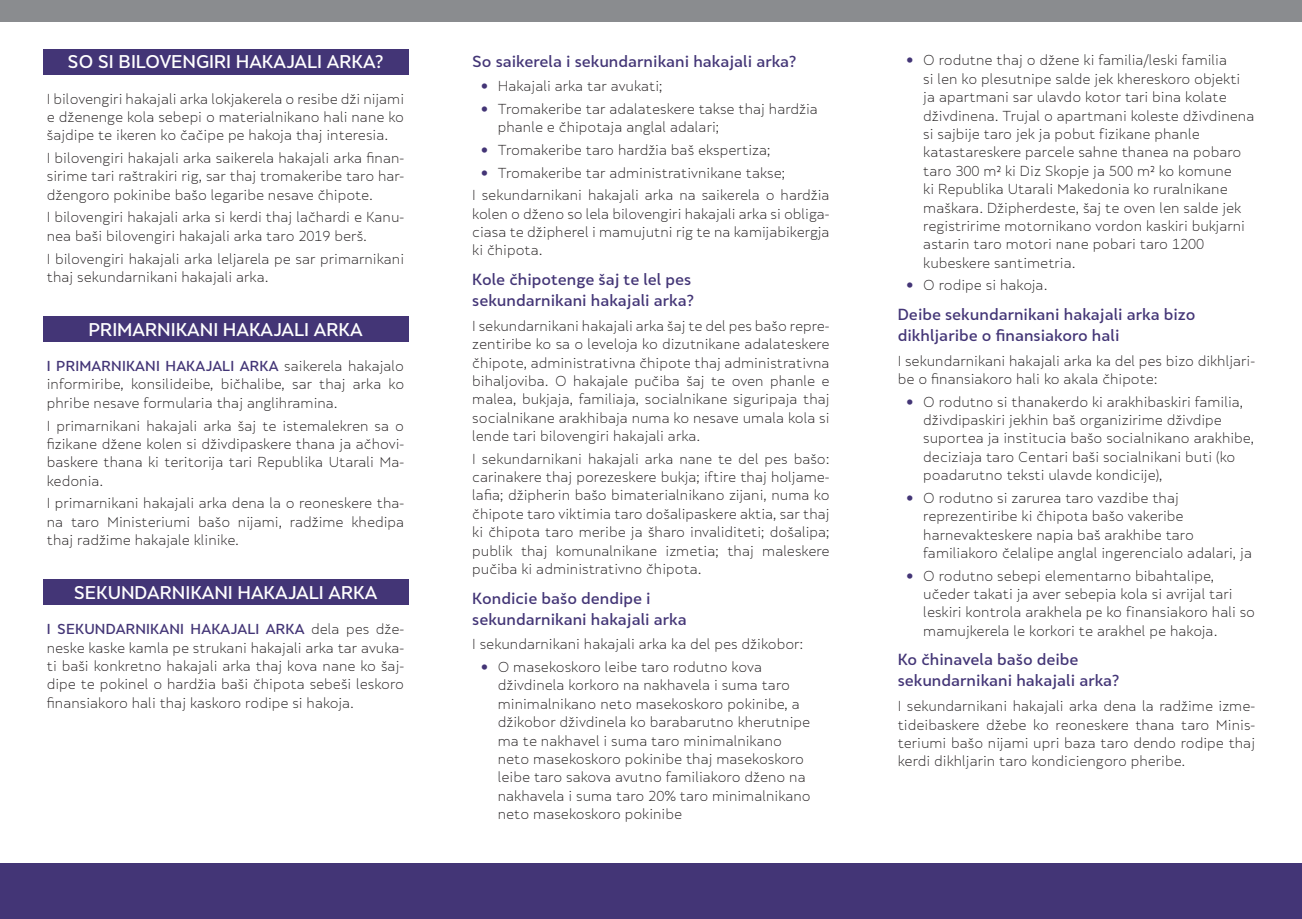
<style>
.page{position:relative;width:1302px;height:919px;background:#fff}
.page>*{position:absolute;margin:0;border:0;box-sizing:border-box;transform-origin:0 0}
.t1{font:500 17.25px "Skola Sans";letter-spacing:-.005em;color:#fff}
.Megunaslov{font:500 15px/21px "Skola Sans";letter-spacing:-.005em;color:#433576}
.t2{font:300 13.5px/18.3px "Skola Sans";letter-spacing:-.005em;color:#231f20;text-align:justify}
.s1{font-weight:500;color:#433576}
</style>
<div class="page">
<div style="left:0;top:863px;width:1301px;height:55px;background:#433576"></div>
<div style="left:0;top:0;width:1301px;height:21px;background:#8a8c8f"></div>
<div style="left:43px;top:49px;width:365px;height:26px;background:#433576"></div>
<div style="left:43px;top:316px;width:365px;height:26px;background:#433576"></div>
<div style="left:43px;top:579px;width:365px;height:26px;background:#433576"></div>
<p class="t1" style="left:68px;top:51px;width:317px">SO SI BILOVENGIRI HAKAJALI ARKA?</p>
<p class="t2" style="left:47px;top:89px;width:359px">I bilovengiri hakajali arka lokjakerela o resibe dži nijami e dženenge kola sebepi o materialnikano hali nane ko šajdipe te ikeren ko čačipe pe hakoja thaj interesia.</p>
<p class="t2" style="left:47px;top:149px;width:359px">I bilovengiri hakajali arka saikerela hakajali arka finan&shy;sirime tari raštrakiri rig, sar thaj tromakeribe taro har&shy;džengoro pokinibe bašo legaribe nesave čhipote.</p>
<p class="t2" style="left:47px;top:208px;width:359px">I bilovengiri hakajali arka si kerdi thaj lačhardi e Kanu&shy;nea baši bilovengiri hakajali arka taro 2019 berš.</p>
<p class="t2" style="left:47px;top:249px;width:359px">I bilovengiri hakajali arka leljarela pe sar primarnikani thaj sekundarnikani hakajali arka.</p>
<p class="t1" style="left:88px;top:319px;width:276px">PRIMARNIKANI HAKAJALI ARKA</p>
<p class="t2" style="left:47px;top:357px;width:359px"><span class="s1">I PRIMARNIKANI HAKAJALI ARKA</span> saikerela hakajalo informiribe, konsilideibe, bičhalibe, sar thaj arka ko phribe nesave formularia thaj anglihramina.</p>
<p class="t2" style="left:47px;top:416px;width:359px">I primarnikani hakajali arka šaj te istemalekren sa o fizikane džene kolen si dživdipaskere thana ja ačhovi&shy;baskere thana ki teritorija tari Republika Utarali Ma&shy;kedonia.</p>
<p class="t2" style="left:47px;top:494px;width:359px">I primarnikani hakajali arka dena la o reoneskere tha&shy;na taro Ministeriumi bašo nijami, radžime khedipa thaj radžime hakajale klinike.</p>
<p class="t1" style="left:74px;top:582px;width:305px">SEKUNDARNIKANI HAKAJALI ARKA</p>
<p class="t2" style="left:47px;top:620px;width:359px"><span class="s1">I SEKUNDARNIKANI HAKAJALI ARKA</span> dela pes dže&shy;neske kaske kamla pe strukani hakajali arka tar avuka&shy;ti baši konkretno hakajali arka thaj kova nane ko šaj&shy;dipe te pokinel o hardžia baši čhipota sebeši leskoro finansiakoro hali thaj kaskoro rodipe si hakoja.</p>
<p class="Megunaslov" style="left:472px;top:50px;width:325px">So saikerela i sekundarnikani hakajali arka?</p>
<p class="t2" style="left:497px;top:77px;width:166px">Hakajali arka tar avukati;</p>
<p class="t2" style="left:497px;top:100px;width:321px">Tromakeribe tar adalateskere takse thaj hardžia phanle e čhipotaja anglal adalari;</p>
<p class="t2" style="left:497px;top:141px;width:274px">Tromakeribe taro hardžia baš ekspertiza;</p>
<p class="t2" style="left:497px;top:163px;width:289px">Tromakeribe tar administrativnikane takse;</p>
<p class="t2" style="left:472px;top:186px;width:359px">I sekundarnikani hakajali arka na saikerela o hardžia kolen o dženo so lela bilovengiri hakajali arka si obliga&shy;ciasa te džipherel i mamujutni rig te na kamijabikergja ki čhipota.</p>
<p class="Megunaslov" style="left:472px;top:269px;width:223px">Kole čhipotenge šaj te lel pes sekundarnikani hakajali arka?</p>
<p class="t2" style="left:472px;top:316px;width:359px">I sekundarnikani hakajali arka šaj te del pes bašo repre&shy;zentiribe ko sa o leveloja ko dizutnikane adalateskere čhipote, administrativna čhipote thaj administrativna bihaljoviba. O hakajale pučiba šaj te oven phanle e malea, bukjaja, familiaja, socialnikane siguripaja thaj socialnikane arakhibaja numa ko nesave umala kola si lende tari bilovengiri hakajali arka.</p>
<p class="t2" style="left:472px;top:449px;width:359px">I sekundarnikani hakajali arka nane te del pes bašo: carinakere thaj porezeskere bukja; iftire thaj holjame&shy;lafia; džipherin bašo bimaterialnikano zijani, numa ko čhipote taro viktimia taro došalipaskere aktia, sar thaj ki čhipota taro meribe ja šharo invaliditeti; došalipa; publik thaj komunalnikane izmetia; thaj maleskere pučiba ki administrativno čhipota.</p>
<p class="Megunaslov" style="left:472px;top:587px;width:216px">Kondicie bašo dendipe i sekundarnikani hakajali arka</p>
<p class="t2" style="left:472px;top:635px;width:332px">I sekundarnikani hakajali arka ka del pes džikobor:</p>
<p class="t2" style="left:497px;top:657px;width:314px;text-align:left">O masekoskoro leibe taro rodutno kova dživdinela korkoro na nakhavela i suma taro minimalnikano neto masekoskoro pokinibe, a džikobor dživdinela ko barabarutno kherutnipe ma te nakhavel i suma taro minimalnikano neto masekoskoro pokinibe thaj masekoskoro leibe taro sakova avutno familiakoro dženo na nakhavela i suma taro 20% taro minimalnikano neto masekoskoro pokinibe</p>
<p class="t2" style="left:923px;top:51px;width:332px;text-align:left">O rodutne thaj o džene ki familia/leski familia<br>si len ko plesutnipe salde jek khereskoro objekti ja apartmani sar ulavdo kotor tari bina kolate dživdinena. Trujal o apartmani koleste dživdinena si sajbije taro jek ja pobut fizikane phanle katastareskere parcele sahne thanea na pobaro taro 300 m² ki Diz Skopje ja 500 m² ko komune<br>ki Republika Utarali Makedonia ko ruralnikane maškara. Džipherdeste, šaj te oven len salde jek registririme motornikano vordon kaskiri bukjarni astarin taro motori nane pobari taro 1200 kubeskere santimetria.</p>
<p class="t2" style="left:923px;top:276px;width:126px">O rodipe si hakoja.</p>
<p class="Megunaslov" style="left:897px;top:303px;width:299px">Deibe sekundarnikani hakajali arka bizo dikhljaribe o finansiakoro hali</p>
<p class="t2" style="left:897px;top:351px;width:359px">I sekundarnikani hakajali arka ka del pes bizo dikhljari&shy;be o finansiakoro hali ko akala čhipote:</p>
<p class="t2" style="left:923px;top:392px;width:332px;text-align:left">O rodutno si thanakerdo ki arakhibaskiri familia, dživdipaskiri jekhin baš organizirime dživdipe suportea ja institucia bašo socialnikano arakhibe, deciziaja taro Centari baši socialnikani buti (ko poadarutno teksti ulavde kondicije),</p>
<p class="t2" style="left:923px;top:488px;width:330px;text-align:left">O rodutno si zarurea taro vazdibe thaj reprezentiribe ki čhipota bašo vakeribe harnevakteskere napia baš arakhibe taro familiakoro čelalipe anglal ingerencialo adalari, ja</p>
<p class="t2" style="left:923px;top:566px;width:333px;text-align:left">O rodutno sebepi elementarno bibahtalipe, učeder takati ja aver sebepia kola si avrijal tari leskiri kontrola arakhela pe ko finansiakoro hali so mamujkerela le korkori te arakhel pe hakoja.</p>
<p class="Megunaslov" style="left:897px;top:649px;width:223px">Ko čhinavela bašo deibe sekundarnikani hakajali arka?</p>
<p class="t2" style="left:897px;top:696px;width:359px">I sekundarnikani hakajali arka dena la radžime izme&shy;tideibaskere džebe ko reoneskere thana taro Minis&shy;teriumi bašo nijami upri baza taro dendo rodipe thaj kerdi dikhljarin taro kondiciengoro pheribe.</p>
</div>
